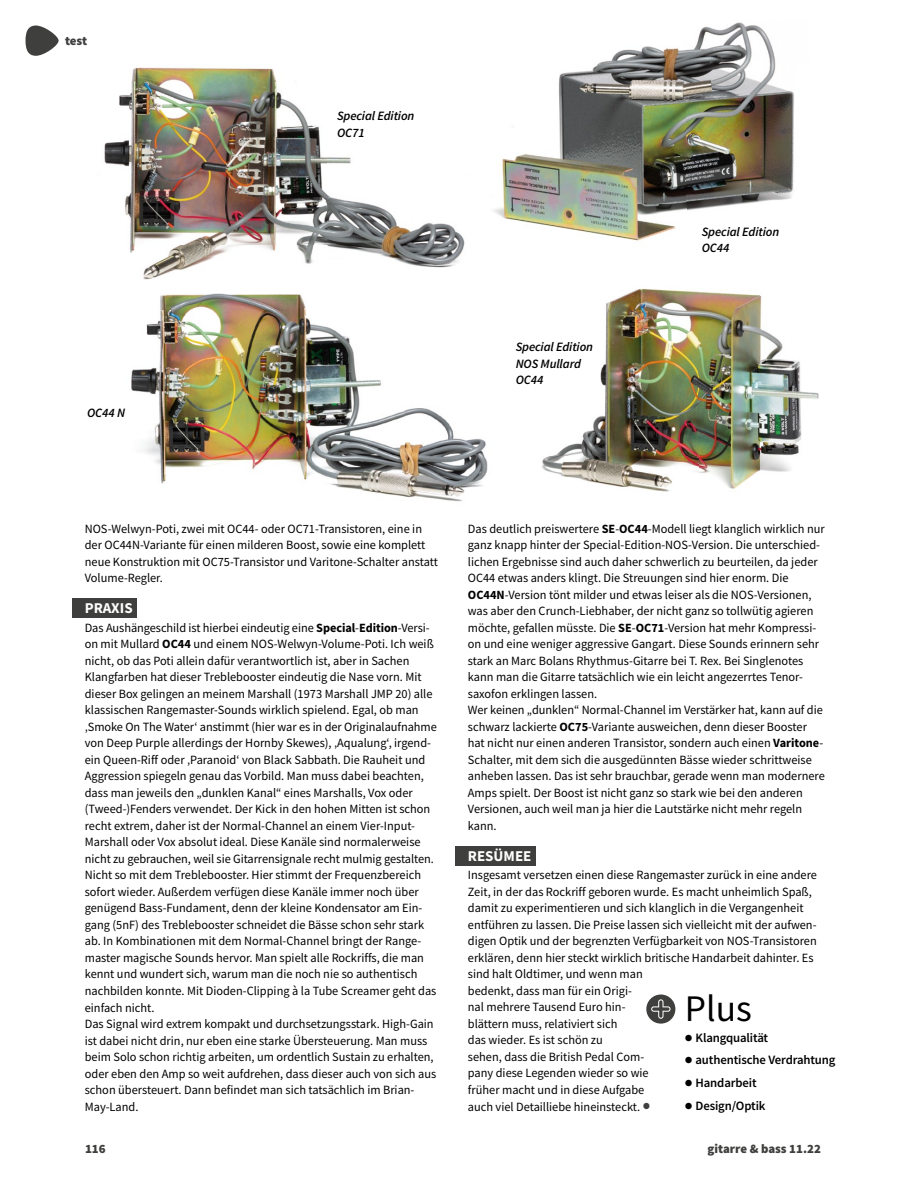
<style>
.page{position:relative;width:906px;height:1191px;background:#fff}
.page>*{position:absolute;margin:0;border:0;box-sizing:border-box;transform-origin:0 0}
.t1{font:37.5px "Source Sans Pro";color:#000}
.t2{font:700 15px "Source Sans Pro";color:#fff}
.t3{font:italic 600 12.75px/16.5px "Source Sans Pro";letter-spacing:-.01em;color:#000}
.t4{font:600 12.75px "Source Sans Pro";letter-spacing:-.01em;color:#000}
.t5{font:900 12.75px "Source Sans Pro";color:#3f3f3e}
.t6{font:12.6px/16.5px "Source Sans Pro";color:#000}
.s1{font-weight:700}
.s2{font-family:"Aptifer Sans LT Pro";font-size:12.75px;color:#3f3f3e}
.s3{font-family:"Aptifer Sans LT Pro"}
</style>
<div class="page">
<div style="left:455px;top:845px;width:81px;height:20px;background:#3f3f3e"></div>
<div style="left:646px;top:994px;width:29px;height:29px;background:#3f3f3e;border-radius:50%"></div>
<svg style="left:651px;top:999px;width:19px;height:19px"></svg>
<div style="left:72px;top:598px;width:65px;height:19px;background:#3f3f3e"></div>
<img style="left:542px;top:288px;width:277px;height:204px">
<img style="left:493px;top:22px;width:301px;height:219px">
<img style="left:104px;top:67px;width:223px;height:213px">
<img style="left:327px;top:157px;width:138px;height:111px">
<img style="left:131px;top:293px;width:274px;height:204px">
<img style="left:405px;top:408px;width:83px;height:94px">
<svg style="left:26px;top:26px;width:33px;height:30px"></svg>
<p class="t5" style="left:65px;top:32px;width:24px">test</p>
<p class="t3" style="left:87px;top:404px;width:39px">OC44 N</p>
<p class="t3" style="left:337px;top:107px;width:79px">Special Edition<br>OC71</p>
<p class="t3" style="left:516px;top:338px;width:79px">Special Edition<br>NOS Mullard<br>OC44</p>
<p class="t3" style="left:702px;top:223px;width:79px">Special Edition<br>OC44</p>
<p class="t6" style="left:85px;top:520px;width:354px">NOS-Welwyn-Poti, zwei mit OC44- oder OC71-Transistoren, eine in der OC44N-Variante für einen milderen Boost, sowie eine komplett neue Konstruktion mit OC75-Transistor und Varitone-Schalter anstatt Volume-Regler.</p>
<p class="t2" style="left:85px;top:598px;width:49px">PRAXIS</p>
<p class="t6" style="left:85px;top:619px;width:353px">Das Aushängeschild ist hierbei eindeutig eine <span class="s1">Special</span>-<span class="s1">Edition</span>-Versi&shy;on mit Mullard <span class="s1">OC44</span> und einem NOS-Welwyn-Volume-Poti. Ich weiß nicht, ob das Poti allein dafür verantwortlich ist, aber in Sachen Klangfarben hat dieser Treblebooster eindeutig die Nase vorn. Mit dieser Box gelingen an meinem Marshall (1973 Marshall JMP 20) alle klassischen Rangemaster-Sounds wirklich spielend. Egal, ob man ‚Smoke On The Water‘ anstimmt (hier war es in der Originalaufnahme von Deep Purple allerdings der Hornby Skewes), ‚Aqualung‘, irgend&shy;ein Queen-Riff oder ‚Paranoid‘ von Black Sabbath. Die Rauheit und Aggression spiegeln genau das Vorbild. Man muss dabei beachten, dass man jeweils den „dunklen Kanal“ eines Marshalls, Vox oder (Tweed-)Fenders verwendet. Der Kick in den hohen Mitten ist schon recht extrem, daher ist der Normal-Channel an einem Vier-Input-Marshall oder Vox absolut ideal. Diese Kanäle sind normalerweise nicht zu gebrauchen, weil sie Gitarrensignale recht mulmig gestalten.<br>Nicht so mit dem Treblebooster. Hier stimmt der Frequenzbereich sofort wieder. Außerdem verfügen diese Kanäle immer noch über genügend Bass-Fundament, denn der kleine Kondensator am Ein&shy;gang (5nF) des Treblebooster schneidet die Bässe schon sehr stark ab. In Kombinationen mit dem Normal-Channel bringt der Range&shy;master magische Sounds hervor. Man spielt alle Rockriffs, die man kennt und wundert sich, warum man die noch nie so authentisch nachbilden konnte. Mit Dioden-Clipping à la Tube Screamer geht das einfach nicht.<br>Das Signal wird extrem kompakt und durchsetzungsstark. High-Gain ist dabei nicht drin, nur eben eine starke Übersteuerung. Man muss beim Solo schon richtig arbeiten, um ordentlich Sustain zu erhalten, oder eben den Amp so weit aufdrehen, dass dieser auch von sich aus schon übersteuert. Dann befindet man sich tatsächlich im Brian-May-Land.</p>
<p class="t6" style="left:468px;top:520px;width:358px">Das deutlich preiswertere <span class="s1">SE</span>-<span class="s1">OC44</span>-Modell liegt klanglich wirklich nur ganz knapp hinter der Special-Edition-NOS-Version. Die unterschied&shy;lichen Ergebnisse sind auch daher schwerlich zu beurteilen, da jeder OC44 etwas anders klingt. Die Streuungen sind hier enorm. Die <span class="s1">OC44N</span>-Version tönt milder und etwas leiser als die NOS-Versionen, was aber den Crunch-Liebhaber, der nicht ganz so tollwütig agieren möchte, gefallen müsste. Die <span class="s1">SE</span>-<span class="s1">OC71</span>-Version hat mehr Kompressi&shy;on und eine weniger aggressive Gangart. Diese Sounds erinnern sehr stark an Marc Bolans Rhythmus-Gitarre bei T. Rex. Bei Singlenotes kann man die Gitarre tatsächlich wie ein leicht angezerrtes Tenor&shy;saxofon erklingen lassen.<br>Wer keinen „dunklen“ Normal-Channel im Verstärker hat, kann auf die schwarz lackierte <span class="s1">OC75</span>-Variante ausweichen, denn dieser Booster hat nicht nur einen anderen Transistor, sondern auch einen <span class="s1">Varitone</span>-Schalter, mit dem sich die ausgedünnten Bässe wieder schrittweise anheben lassen. Das ist sehr brauchbar, gerade wenn man modernere Amps spielt. Der Boost ist nicht ganz so stark wie bei den anderen Versionen, auch weil man ja hier die Lautstärke nicht mehr regeln kann.</p>
<p class="t2" style="left:468px;top:845px;width:65px">RESÜMEE</p>
<p class="t6" style="left:468px;top:866px;width:351px">Insgesamt versetzen einen diese Rangemaster zurück in eine andere Zeit, in der das Rockriff geboren wurde. Es macht unheimlich Spaß, damit zu experimentieren und sich klanglich in die Vergangenheit entführen zu lassen. Die Preise lassen sich vielleicht mit der aufwen&shy;digen Optik und der begrenzten Verfügbarkeit von NOS-Transistoren erklären, denn hier steckt wirklich britische Handarbeit dahinter. Es sind halt Oldtimer, und wenn man<br>bedenkt, dass man für ein Origi-<br>nal mehrere Tausend Euro hin-<br>blättern muss, relativiert sich<br>das wieder. Es ist schön zu<br>sehen, dass die British Pedal Com-<br>pany diese Legenden wieder so wie<br>früher macht und in diese Aufgabe<br>auch viel Detailliebe hineinsteckt. <span class="s2">●</span></p>
<h1 class="t1" style="left:685px;top:984px;width:68px">Plus</h1>
<p class="t4" style="left:685px;top:1029px;width:85px"><span class="s3">●</span> Klangqualität</p>
<p class="t4" style="left:685px;top:1051px;width:152px"><span class="s3">●</span> authentische Verdrahtung</p>
<p class="t4" style="left:685px;top:1074px;width:73px"><span class="s3">●</span> Handarbeit</p>
<p class="t4" style="left:685px;top:1097px;width:82px"><span class="s3">●</span> Design/Optik</p>
<p class="t5" style="left:85px;top:1140px;width:22px">116</p>
<p class="t5" style="left:707px;top:1140px;width:115px">gitarre &amp; bass 11.22</p>
</div>
